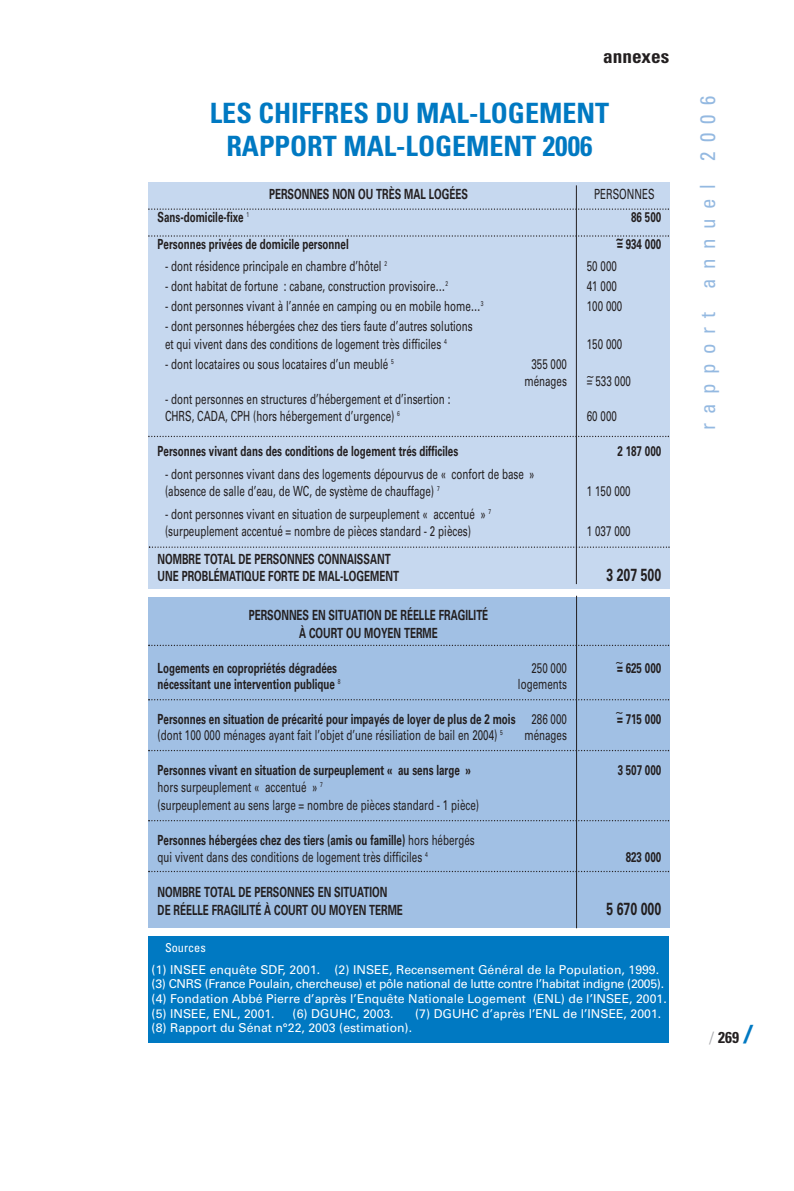
<style>
.page{position:relative;width:794px;height:1191px;background:#fff}
.page>*{position:absolute;margin:0;border:0;box-sizing:border-box;transform-origin:0 0}
.t1{font:700 condensed 28px/33.6px "Univers";color:#0079c2;text-align:center}
.t2{font:condensed 21px "Univers";letter-spacing:.445em;color:#94b9e1}
.t3{font:700 condensed 19.25px "Univers";color:#231f20}
.t4{font:700 17.5px "Univers";color:#231f20;scale:.7 1}
.t5{font:700 condensed 15.75px "Univers";color:#231f20}
.t6{font:14px/17.5px "Univers";color:#231f20;scale:.7 1}
.t7{font:700 14px/17.5px "Univers";color:#231f20;scale:.7 1}
.t8{font:12.25px/14.7px "Univers";color:#fff}
.t9{font:condensed 12.25px "Univers";color:#fff}
.t10{font:12.25px "Univers";color:#231f20}
.t11{font:700 12.25px "Univers";color:#231f20}
.s1{font-weight:400}
.s2{font-weight:700}
.s3{font-weight:300;font-stretch:normal;color:#a8a9ad}
.s4{font-stretch:expanded;font-size:24.5px;color:#0079c2}
</style>
<div class="page">
<div style="left:148px;top:597px;width:521px;height:330px;background:#a1c0e4"></div>
<div style="left:148px;top:182px;width:521px;height:406px;background:#c6d8ef"></div>
<div style="left:148px;top:936px;width:520px;height:106px;background:#0079c2"></div>
<svg style="left:148px;top:208px;width:521px;height:2px"></svg>
<svg style="left:148px;top:235px;width:521px;height:2px"></svg>
<svg style="left:148px;top:436px;width:521px;height:1px"></svg>
<svg style="left:148px;top:644px;width:521px;height:2px"></svg>
<svg style="left:148px;top:699px;width:521px;height:1px"></svg>
<svg style="left:148px;top:750px;width:521px;height:1px"></svg>
<svg style="left:148px;top:820px;width:521px;height:1px"></svg>
<svg style="left:148px;top:870px;width:521px;height:2px"></svg>
<hr style="left:576px;top:185px;width:1px;height:399px;background:#231f20">
<hr style="left:576px;top:596px;width:1px;height:332px;background:#231f20">
<svg style="left:149px;top:546px;width:520px;height:2px"></svg>
<h3 class="t3" style="left:603px;top:49px;width:68px">annexes</h3>
<h1 class="t1" style="left:210px;top:99px;width:401px">LES CHIFFRES DU MAL-LOGEMENT<br>RAPPORT MAL-LOGEMENT 2006</h1>
<p class="t7" style="left:269px;top:187px;width:286px">PERSONNES NON OU TRÈS MAL LOGÉES</p>
<p class="t6" style="left:594px;top:187px;width:88px">PERSONNES</p>
<p class="t7" style="left:158px;top:209px;width:132px">Sans-domicile-fixe <sup>1</sup></p>
<p class="t7" style="left:631px;top:209px;width:44px">86 500</p>
<p class="t7" style="left:158px;top:236px;width:275px">Personnes privées de domicile personnel</p>
<p class="t7" style="left:617px;top:236px;width:65px">= 934 000</p>
<p class="t6" style="left:165px;top:259px;width:319px">- dont résidence principale en chambre d’hôtel <sup>2</sup></p>
<p class="t6" style="left:587px;top:259px;width:44px">50 000</p>
<p class="t6" style="left:165px;top:279px;width:406px">- dont habitat de fortune : cabane, construction provisoire…<sup>2</sup></p>
<p class="t6" style="left:587px;top:279px;width:44px">41 000</p>
<p class="t6" style="left:165px;top:299px;width:456px">- dont personnes vivant à l’année en camping ou en mobile home…<sup>3</sup></p>
<p class="t6" style="left:587px;top:299px;width:52px">100 000</p>
<p class="t6" style="left:165px;top:319px;width:441px">- dont personnes hébergées chez des tiers faute d’autres solutions et qui vivent dans des conditions de logement très difficiles <sup>4</sup></p>
<p class="t11" style="left:616px;top:234px;width:9px">~</p>
<p class="t6" style="left:587px;top:336px;width:52px">150 000</p>
<p class="t6" style="left:165px;top:356px;width:328px">- dont locataires ou sous locataires d’un meublé <sup>5</sup></p>
<p class="t6" style="left:531px;top:356px;width:52px">355 000</p>
<p class="t6" style="left:165px;top:391px;width:409px">- dont personnes en structures d’hébergement et d’insertion :<br>CHRS, CADA, CPH (hors hébergement d’urgence) <sup>6</sup></p>
<p class="t6" style="left:524px;top:374px;width:62px">ménages</p>
<p class="t6" style="left:587px;top:374px;width:65px">= 533 000</p>
<p class="t10" style="left:587px;top:371px;width:9px">~</p>
<p class="t6" style="left:587px;top:409px;width:44px">60 000</p>
<p class="t7" style="left:158px;top:444px;width:431px">Personnes vivant dans des conditions de logement trés difficiles</p>
<p class="t7" style="left:617px;top:444px;width:64px">2 187 000</p>
<p class="t6" style="left:165px;top:466px;width:529px">- dont personnes vivant dans des logements dépourvus de « confort de base » (absence de salle d’eau, de WC, de système de chauffage) <sup>7</sup></p>
<p class="t6" style="left:587px;top:484px;width:64px">1 150 000</p>
<p class="t6" style="left:165px;top:506px;width:468px">- dont personnes vivant en situation de surpeuplement « accentué » <sup>7 </sup>(surpeuplement accentué = nombre de pièces standard - 2 pièces)</p>
<p class="t7" style="left:158px;top:551px;width:346px">NOMBRE TOTAL DE PERSONNES CONNAISSANT<br>UNE PROBLÉMATIQUE FORTE DE MAL-LOGEMENT</p>
<p class="t6" style="left:587px;top:524px;width:64px">1 037 000</p>
<p class="t4" style="left:606px;top:568px;width:80px">3 207 500</p>
<p class="t7" style="left:249px;top:608px;width:344px;text-align:center">PERSONNES EN SITUATION DE RÉELLE FRAGILITÉ<br>À COURT OU MOYEN TERME</p>
<p class="t7" style="left:158px;top:660px;width:258px">Logements en copropriétés dégradées</p>
<p class="t6" style="left:531px;top:660px;width:52px">250 000</p>
<p class="t7" style="left:617px;top:660px;width:65px">= 625 000</p>
<p class="t7" style="left:158px;top:676px;width:263px">nécessitant une intervention publique <sup>8</sup></p>
<p class="t6" style="left:518px;top:676px;width:71px">logements</p>
<p class="t7" style="left:158px;top:711px;width:586px">Personnes en situation de précarité pour impayés de loyer de plus de 2 mois <span class="s1">286 000</span></p>
<p class="t7" style="left:617px;top:711px;width:65px">= 715 000</p>
<p class="t6" style="left:158px;top:727px;width:495px">(dont 100 000 ménages ayant fait l’objet d’une résiliation de bail en 2004) <sup>5</sup></p>
<p class="t6" style="left:524px;top:727px;width:62px">ménages</p>
<p class="t7" style="left:158px;top:762px;width:449px">Personnes vivant en situation de surpeuplement « au sens large »</p>
<p class="t7" style="left:617px;top:762px;width:64px">3 507 000</p>
<p class="t6" style="left:158px;top:779px;width:461px">hors surpeuplement « accentué » <sup>7<br></sup>(surpeuplement au sens large = nombre de pièces standard - 1 pièce)</p>
<p class="t6" style="left:158px;top:832px;width:454px"><span class="s2">Personnes hébergées chez des tiers (amis ou famille)</span> hors hébergés qui vivent dans des conditions de logement très difficiles <sup>4</sup></p>
<p class="t10" style="left:616px;top:657px;width:9px">~</p>
<p class="t10" style="left:616px;top:707px;width:9px">~</p>
<p class="t7" style="left:625px;top:849px;width:52px">823 000</p>
<p class="t7" style="left:158px;top:884px;width:352px">NOMBRE TOTAL DE PERSONNES EN SITUATION<br>DE RÉELLE FRAGILITÉ À COURT OU MOYEN TERME</p>
<p class="t4" style="left:606px;top:902px;width:80px">5 670 000</p>
<p class="t9" style="left:165px;top:943px;width:42px">Sources</p>
<p class="t8" style="left:152px;top:963px;width:516px">(1) INSEE enquête SDF, 2001. (2) INSEE, Recensement Général de la Population, 1999. (3) CNRS (France Poulain, chercheuse) et pôle national de lutte contre l’habitat indigne (2005). (4) Fondation Abbé Pierre d’après l’Enquête Nationale Logement (ENL) de l’INSEE, 2001. (5) INSEE, ENL, 2001.</p>
<p class="t8" style="left:292px;top:1007px;width:103px">(6) DGUHC, 2003.</p>
<p class="t8" style="left:415px;top:1007px;width:248px">(7) DGUHC d’après l’ENL de l’INSEE, 2001.</p>
<p class="t8" style="left:152px;top:1021px;width:262px">(8) Rapport du Sénat n°22, 2003 (estimation).</p>
<h2 class="t2" style="left:700px;top:430px;width:336px;rotate:-90deg">rapport annuel 2006</h2>
<p class="t5" style="left:709px;top:1031px;width:46px"><span class="s3">/</span> 269 <span class="s4">/</span></p>
</div>
